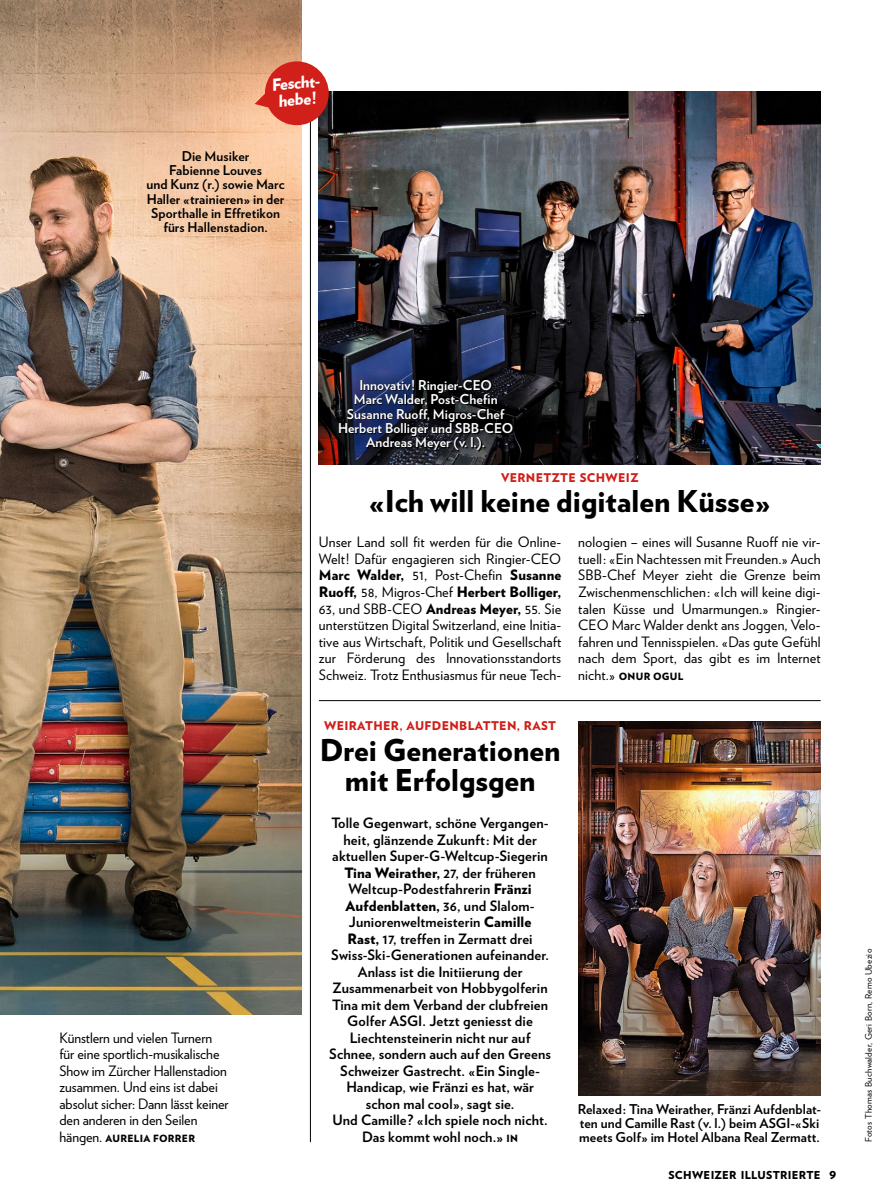
<style>
.page{position:relative;width:893px;height:1200px;background:#fff}
.page>*{position:absolute;margin:0;border:0;box-sizing:border-box;transform-origin:0 0}
._200_TitVer_20pt_x04{font:900 30px/30px "Verlag";color:#000;text-align:center}
.Button_Txt_10_SI{font:900 16.5px/16.5px "Verlag";color:#fff;text-align:center}
._510_LT_VBook_BS_x08{font:14.25px/16.5px "Verlag";letter-spacing:-.005em;color:#000;text-align:justify}
._525_LT_VBold_BS_x08{font:700 14.25px/16.5px "Verlag";letter-spacing:.01em;color:#000;text-align:center}
._850___Legi_9_VBold{font:700 13.5px/14.2px "Verlag";letter-spacing:.005em;color:#000;text-align:center}
._850___Legi_9_VBold-2{font:700 13.5px/14.2px "Verlag";letter-spacing:.005em;color:#fff;text-align:center}
._100_Vorzeile_8pt_ro{font:900 12px "Verlag";letter-spacing:.03em;color:#d11f1a}
.t1{font:900 10.95px "Verlag";letter-spacing:.025em;color:#000}
._510_LT_VBook_BS_x08-2{font:900 10.05px "Verlag";letter-spacing:.03em;color:#000}
._400_Fotobyline_x12{font:9px "Verlag";letter-spacing:.025em;color:#000}
.s1{font-weight:400;font-size:14.25px}
.s2{font-weight:900}
.s3{font-weight:900;font-size:10.05px}
</style>
<div class="page">
<hr style="left:310px;top:91px;width:1px;height:1050px;background:#000">
<hr style="left:319px;top:700px;width:502px;height:1px;background:#000">
<img style="left:319px;top:91px;width:502px;height:373px">
<img style="left:0;top:0;width:302px;height:1014px">
<img style="left:578px;top:721px;width:243px;height:373px">
<svg style="left:324px;top:365px;width:203px;height:98px;background:#191926"></svg>
<svg style="left:255px;top:61px;width:74px;height:64px;background:#d34d41"></svg>
<p class="Button_Txt_10_SI" style="left:271px;top:76px;width:53px;rotate:-5deg">Fescht&shy;hebe!</p>
<p class="_850___Legi_9_VBold" style="left:147px;top:148px;width:139px">Die Musiker<br>Fabienne Louves<br>und Kunz (r.) sowie Marc<br>Haller «trainieren» in der<br>Sporthalle in Effretikon fürs Hallenstadion.</p>
<p class="_510_LT_VBook_BS_x08" style="left:60px;top:1028px;width:171px;text-align:left">Künstlern und vielen Turnern für eine sportlich-musikalische<br>Show im Zürcher Hallenstadion zusammen. Und eins ist dabei absolut sicher: Dann lässt keiner den anderen in den Seilen</p>
<p class="_510_LT_VBook_BS_x08-2" style="left:60px;top:1129px;width:137px"><span class="s1">hängen.</span> AURELIA FORRER</p>
<p class="_850___Legi_9_VBold-2" style="left:338px;top:377px;width:177px">Innovativ! Ringier-CEO<br>Marc Walder, Post-Chefin<br>Susanne Ruoff, Migros-Chef<br>Herbert Bolliger und SBB-CEO<br>Andreas Meyer (v. l.).</p>
<p class="_100_Vorzeile_8pt_ro" style="left:501px;top:467px;width:139px">VERNETZTE SCHWEIZ</p>
<p class="_200_TitVer_20pt_x04" style="left:369px;top:484px;width:403px">«Ich will keine digitalen Küsse»</p>
<p class="_510_LT_VBook_BS_x08" style="left:319px;top:533px;width:244px">Unser Land soll fit werden für die Online-Welt! Dafür engagieren sich Ringier-CEO <span class="s2">Marc Walder,</span> 51, Post-Chefin <span class="s2">Susanne Ruoff,</span> 58, Migros-Chef <span class="s2">Herbert Bolliger, </span>63, und SBB-CEO <span class="s2">Andreas Meyer,</span> 55. Sie unterstützen Digital Switzerland, eine Initia&shy;tive aus Wirtschaft, Politik und Gesellschaft zur Förderung des Innovationsstandorts Schweiz. Trotz Enthusiasmus für neue Tech-</p>
<p class="_510_LT_VBook_BS_x08" style="left:578px;top:533px;width:244px">nologien – eines will Susanne Ruoff nie vir&shy;tuell: «Ein Nachtessen mit Freunden.» Auch SBB-Chef Meyer zieht die Grenze beim Zwischenmenschlichen: «Ich will keine digi&shy;talen Küsse und Umarmungen.» Ringier-CEO Marc Walder denkt ans Joggen, Velo&shy;fahren und Tennisspielen. «Das gute Gefühl nach dem Sport, das gibt es im Internet</p>
<p class="_510_LT_VBook_BS_x08-2" style="left:578px;top:667px;width:107px"><span class="s1">nicht.»</span> ONUR OGUL</p>
<p class="_100_Vorzeile_8pt_ro" style="left:324px;top:716px;width:234px">WEIRATHER, AUFDENBLATTEN, RAST</p>
<p class="_200_TitVer_20pt_x04" style="left:320px;top:732px;width:242px">Drei Generationen mit Erfolgsgen</p>
<p class="_525_LT_VBold_BS_x08" style="left:329px;top:813px;width:223px">Tolle Gegenwart, schöne Vergangen&shy;heit, glänzende Zukunft: Mit der aktuellen Super-G-Weltcup-Siegerin <span class="s2">Tina Weirather,</span> 27, der früheren Weltcup-Podestfahrerin <span class="s2">Fränzi Aufdenblatten,</span> 36, und Slalom-Juniorenweltmeisterin <span class="s2">Camille<br>Rast,</span> 17, treffen in Zermatt drei Swiss-Ski-Generationen aufeinander.<br>Anlass ist die Initiierung der Zusammenarbeit von Hobbygolferin Tina mit dem Verband der clubfreien Golfer ASGI. Jetzt geniesst die Liechtensteinerin nicht nur auf Schnee, sondern auch auf den Greens Schweizer Gastrecht. «Ein Single-Handicap, wie Fränzi es hat, wär schon mal cool», sagt sie.<br>Und Camille? «Ich spiele noch nicht.<br>Das kommt wohl noch.» <span class="s3">IN</span></p>
<p class="_850___Legi_9_VBold" style="left:578px;top:1100px;width:245px;text-align:left">Relaxed: Tina Weirather, Fränzi Aufdenblat&shy;ten und Camille Rast (v. l.) beim ASGI-«Ski meets Golf» im Hotel Albana Real Zermatt.</p>
<p class="t1" style="left:668px;top:1165px;width:154px">SCHWEIZER ILLUSTRIERTE</p>
<p class="t1" style="left:829px;top:1165px;width:9px">9</p>
<p class="_400_Fotobyline_x12" style="left:862px;top:1141px;width:195px;rotate:-90deg">Fotos Thomas Buchwalder, Geri Born, Remo Ubezio</p>
</div>
